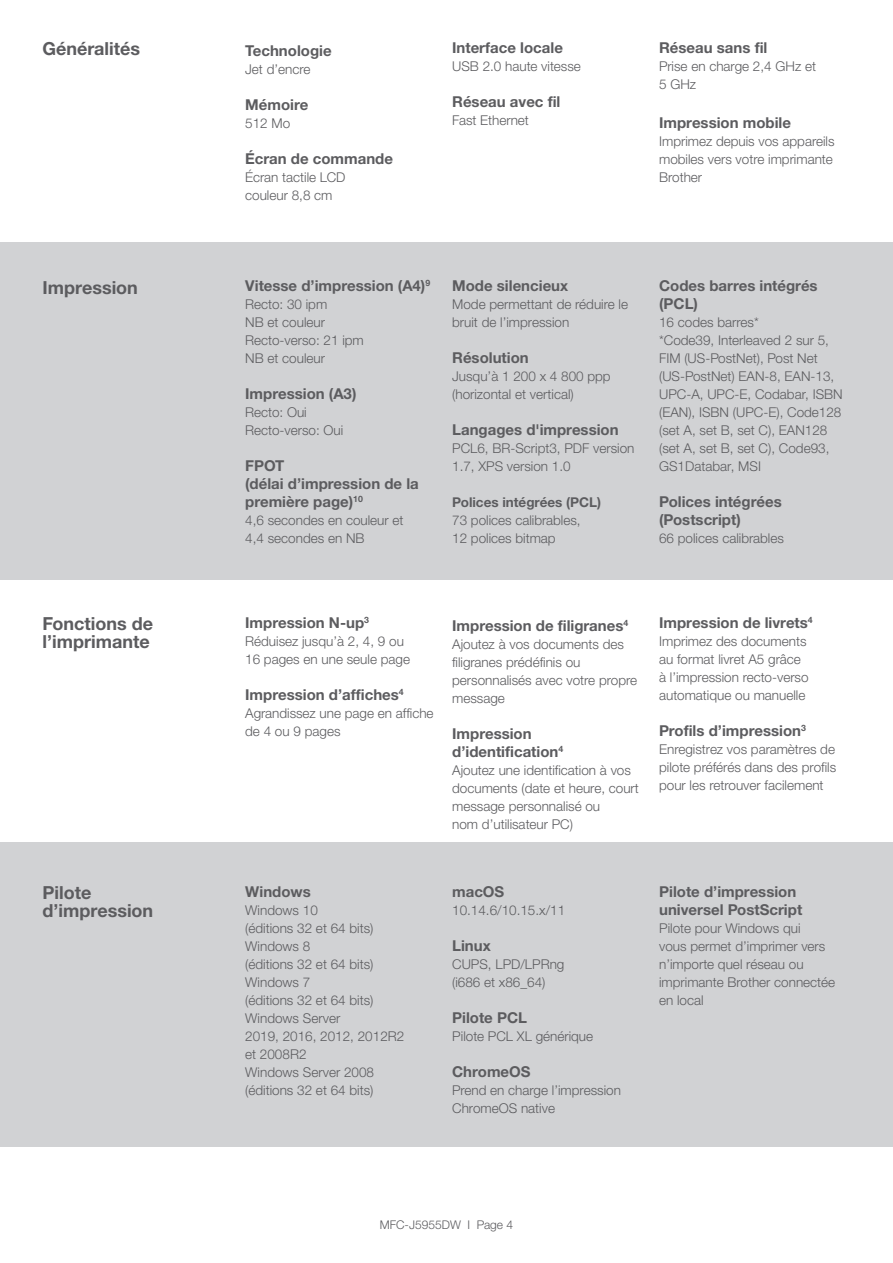
<style>
.page{position:relative;width:893px;height:1263px;background:#fff}
.page>*{position:absolute;margin:0;border:0;box-sizing:border-box;transform-origin:0 0}
.t1{font:700 18px/18px "Helvetica Neue LTW1 G";color:#5c5c5f}
.t2{font:700 15px/18px "Helvetica Neue LTW1 G";color:#5c5c5f}
.t3{font:300 13.5px/18px "Helvetica Neue LTW1 G";color:#5c5c5f}
.t4{font:700 13.5px "Helvetica Neue LTW1 G";color:#5c5c5f}
.t5{font:300 12px "Helvetica Neue LTW1 G";color:#5c5c5f}
</style>
<div class="page">
<div style="left:0;top:242px;width:893px;height:337px;background:#d1d2d4"></div>
<div style="left:0;top:843px;width:893px;height:304px;background:#d1d2d4"></div>
<h1 class="t1" style="left:43px;top:40px;width:99px">Généralités</h1>
<p class="t2" style="left:245px;top:42px;width:88px">Technologie</p>
<p class="t3" style="left:245px;top:61px;width:67px">Jet d’encre</p>
<p class="t2" style="left:245px;top:96px;width:65px">Mémoire</p>
<p class="t3" style="left:245px;top:115px;width:47px">512 Mo</p>
<p class="t2" style="left:245px;top:150px;width:149px">Écran de commande</p>
<p class="t3" style="left:245px;top:169px;width:102px">Écran tactile LCD couleur 8,8 cm</p>
<p class="t2" style="left:452px;top:39px;width:112px">Interface locale</p>
<p class="t3" style="left:452px;top:57px;width:130px">USB 2.0 haute vitesse</p>
<p class="t2" style="left:452px;top:93px;width:110px">Réseau avec fil</p>
<p class="t3" style="left:452px;top:111px;width:78px">Fast Ethernet</p>
<p class="t2" style="left:659px;top:39px;width:110px">Réseau sans fil</p>
<p class="t3" style="left:659px;top:57px;width:158px">Prise en charge 2,4 GHz et<br>5 GHz</p>
<p class="t2" style="left:659px;top:114px;width:133px">Impression mobile</p>
<p class="t3" style="left:659px;top:132px;width:177px">Imprimez depuis vos appareils mobiles vers votre imprimante<br>Brother</p>
<h1 class="t1" style="left:43px;top:278px;width:97px">Impression</h1>
<p class="t2" style="left:245px;top:277px;width:187px">Vitesse d’impression (A4)<sup>9</sup></p>
<p class="t3" style="left:245px;top:295px;width:120px">Recto: 30 ipm<br>NB et couleur<br>Recto-verso: 21 ipm<br>NB et couleur</p>
<p class="t2" style="left:245px;top:385px;width:113px">Impression (A3)</p>
<p class="t3" style="left:245px;top:403px;width:100px">Recto: Oui<br>Recto-verso: Oui</p>
<p class="t2" style="left:245px;top:457px;width:175px">FPOT<br>(délai d’impression de la première page)<sup>10</sup></p>
<p class="t3" style="left:245px;top:511px;width:160px">4,6 secondes en couleur et<br>4,4 secondes en NB</p>
<p class="t2" style="left:452px;top:277px;width:118px">Mode silencieux</p>
<p class="t3" style="left:452px;top:295px;width:177px">Mode permettant de réduire le bruit de l’impression</p>
<p class="t2" style="left:452px;top:349px;width:78px">Résolution</p>
<p class="t3" style="left:452px;top:367px;width:160px">Jusqu’à 1 200 x 4 800 ppp (horizontal et vertical)</p>
<p class="t2" style="left:452px;top:421px;width:168px">Langages d'impression</p>
<p class="t3" style="left:452px;top:439px;width:184px">PCL6, BR-Script3, PDF version<br>1.7, XPS version 1.0</p>
<p class="t4" style="left:452px;top:494px;width:151px">Polices intégrées (PCL)</p>
<p class="t3" style="left:452px;top:511px;width:130px">73 polices calibrables,<br>12 polices bitmap</p>
<p class="t2" style="left:659px;top:277px;width:160px">Codes barres intégrés (PCL)</p>
<p class="t3" style="left:659px;top:313px;width:185px">16 codes barres*<br>*Code39, Interleaved 2 sur 5,<br>FIM (US-PostNet), Post Net (US-PostNet) EAN-8, EAN-13,<br>UPC-A, UPC-E, Codabar, ISBN (EAN), ISBN (UPC-E), Code128 (set A, set B, set C), EAN128 (set A, set B, set C), Code93,<br>GS1Databar, MSI</p>
<p class="t2" style="left:659px;top:493px;width:124px">Polices intégrées (Postscript)</p>
<p class="t3" style="left:659px;top:529px;width:126px">66 polices calibrables</p>
<h1 class="t1" style="left:43px;top:615px;width:112px">Fonctions de l’imprimante</h1>
<p class="t2" style="left:245px;top:614px;width:125px">Impression N-up<sup>3</sup></p>
<p class="t3" style="left:245px;top:632px;width:166px">Réduisez jusqu’à 2, 4, 9 ou<br>16 pages en une seule page</p>
<p class="t2" style="left:245px;top:686px;width:160px">Impression d’affiches<sup>4</sup></p>
<p class="t3" style="left:245px;top:704px;width:190px">Agrandissez une page en affiche de 4 ou 9 pages</p>
<p class="t2" style="left:452px;top:617px;width:178px">Impression de filigranes<sup>4</sup></p>
<p class="t3" style="left:452px;top:635px;width:187px">Ajoutez à vos documents des filigranes prédéfinis ou personnalisés avec votre propre message</p>
<p class="t2" style="left:452px;top:725px;width:113px">Impression d’identification<sup>4</sup></p>
<p class="t3" style="left:452px;top:761px;width:188px">Ajoutez une identification à vos documents (date et heure, court message personnalisé ou<br>nom d’utilisateur PC)</p>
<p class="t2" style="left:659px;top:614px;width:155px">Impression de livrets<sup>4</sup></p>
<p class="t3" style="left:659px;top:632px;width:151px">Imprimez des documents au format livret A5 grâce à l’impression recto-verso automatique ou manuelle</p>
<p class="t2" style="left:659px;top:722px;width:148px">Profils d’impression<sup>3</sup></p>
<p class="t3" style="left:659px;top:740px;width:179px;text-align:justify">Enregistrez vos paramètres de pilote préférés dans des profils pour les retrouver facilement</p>
<h1 class="t1" style="left:43px;top:883px;width:112px">Pilote d’impression</h1>
<p class="t2" style="left:245px;top:882px;width:67px">Windows</p>
<p class="t3" style="left:245px;top:901px;width:161px">Windows 10<br>(éditions 32 et 64 bits)<br>Windows 8<br>(éditions 32 et 64 bits)<br>Windows 7<br>(éditions 32 et 64 bits)<br>Windows Server<br>2019, 2016, 2012, 2012R2 et 2008R2<br>Windows Server 2008 (éditions 32 et 64 bits)</p>
<p class="t2" style="left:452px;top:882px;width:54px">macOS</p>
<p class="t3" style="left:452px;top:901px;width:115px">10.14.6/10.15.x/11</p>
<p class="t2" style="left:452px;top:936px;width:40px">Linux</p>
<p class="t3" style="left:452px;top:955px;width:114px">CUPS, LPD/LPRng (i686 et x86_64)</p>
<p class="t2" style="left:452px;top:1008px;width:76px">Pilote PCL</p>
<p class="t3" style="left:452px;top:1027px;width:143px">Pilote PCL XL générique</p>
<p class="t2" style="left:452px;top:1062px;width:80px">ChromeOS</p>
<p class="t3" style="left:452px;top:1081px;width:170px">Prend en charge l’impression<br>ChromeOS native</p>
<p class="t2" style="left:659px;top:882px;width:145px">Pilote d’impression universel PostScript</p>
<p class="t3" style="left:659px;top:919px;width:178px">Pilote pour Windows qui<br>vous permet d’imprimer vers n’importe quel réseau ou imprimante Brother connectée en local</p>
<p class="t5" style="left:380px;top:1217px;width:135px">MFC-J5955DW I Page 4</p>
</div>
